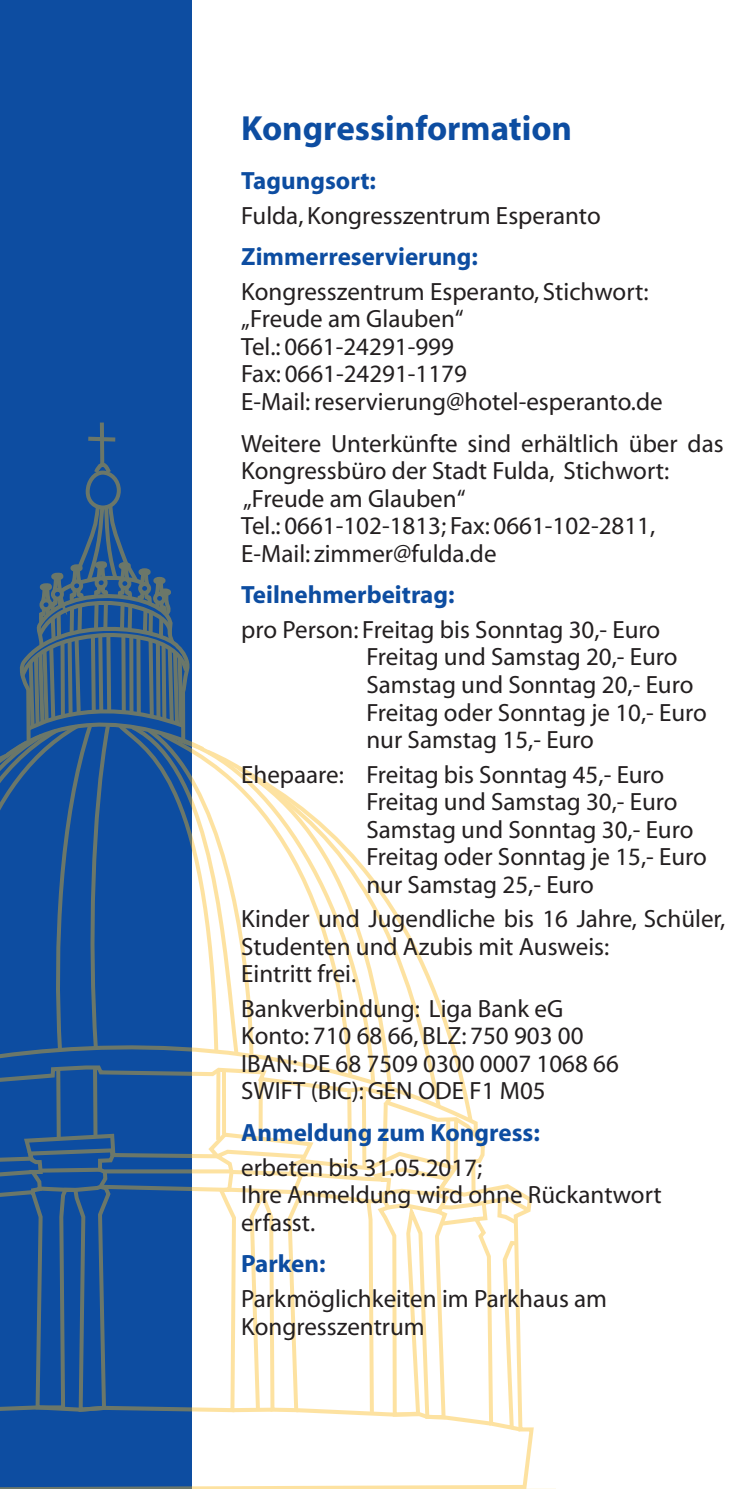
<style>
.page{position:relative;width:745px;height:1489px;background:#fff}
.page>*{position:absolute;margin:0;border:0;box-sizing:border-box;transform-origin:0 0}
.t1{font:700 35px "Myriad";color:#0d4da1}
.t2{font:25px/27.5px "Myriad";color:#231f20}
.t3{font:700 25px "Myriad";color:#0d4da1}
</style>
<div class="page">
<div style="left:0;top:0;width:191px;height:1488px;background:#0d4da1"></div>
<svg style="left:100px;top:422px;width:4px;height:34px"></svg>
<svg style="left:88px;top:434px;width:28px;height:10px"></svg>
<svg style="left:0;top:1427px;width:534px;height:61px"></svg>
<svg style="left:0;top:456px;width:533px;height:977px"></svg>
<hr style="left:0;top:1488px;width:555px;height:1px;background:#fcb814">
<h1 class="t1" style="left:241px;top:110px;width:332px">Kongressinformation</h1>
<p class="t3" style="left:241px;top:168px;width:136px">Tagungsort:</p>
<p class="t2" style="left:241px;top:202px;width:361px">Fulda, Kongresszentrum Esperanto</p>
<p class="t3" style="left:241px;top:244px;width:238px">Zimmerreservierung:</p>
<p class="t2" style="left:241px;top:279px;width:422px">Kongresszentrum Esperanto, Stichwort: „Freude am Glauben“<br>Tel.: 0661-24291-999<br>Fax: 0661-24291-1179<br>E-Mail: reservierung@hotel-esperanto.de</p>
<p class="t2" style="left:241px;top:430px;width:483px">Weitere Unterkünfte sind erhältlich über das Kongressbüro der Stadt Fulda, Stichwort: „Freude am Glauben“<br>Tel.: 0661-102-1813; Fax: 0661-102-2811, E-Mail: zimmer@fulda.de</p>
<p class="t3" style="left:241px;top:582px;width:215px">Teilnehmerbeitrag:</p>
<p class="t2" style="left:366px;top:617px;width:342px;text-indent:-125px">pro Person: Freitag bis Sonntag 30,- Euro<br>Freitag und Samstag 20,- Euro<br>Samstag und Sonntag 20,- Euro<br>Freitag oder Sonntag je 10,- Euro nur Samstag 15,- Euro</p>
<p class="t2" style="left:366px;top:761px;width:342px;text-indent:-125px">Ehepaare: Freitag bis Sonntag 45,- Euro<br>Freitag und Samstag 30,- Euro<br>Samstag und Sonntag 30,- Euro<br>Freitag oder Sonntag je 15,- Euro nur Samstag 25,- Euro</p>
<p class="t2" style="left:241px;top:906px;width:485px">Kinder und Jugendliche bis 16 Jahre, Schüler,<br>Studenten und Azubis mit Ausweis:<br>Eintritt frei.</p>
<p class="t2" style="left:241px;top:995px;width:379px">Bankverbindung: Liga Bank eG<br>Konto: 710 68 66, BLZ: 750 903 00<br>IBAN: DE 68 7509 0300 0007 1068 66<br>SWIFT (BIC): GEN ODE F1 M05</p>
<p class="t3" style="left:241px;top:1119px;width:300px">Anmeldung zum Kongress:</p>
<p class="t2" style="left:241px;top:1154px;width:422px">erbeten bis 31.05.2017;<br>Ihre Anmeldung wird ohne Rückantwort erfasst.</p>
<p class="t3" style="left:241px;top:1251px;width:86px">Parken:</p>
<p class="t2" style="left:241px;top:1285px;width:367px">Parkmöglichkeiten im Parkhaus am<br>Kongresszentrum</p>
</div>
